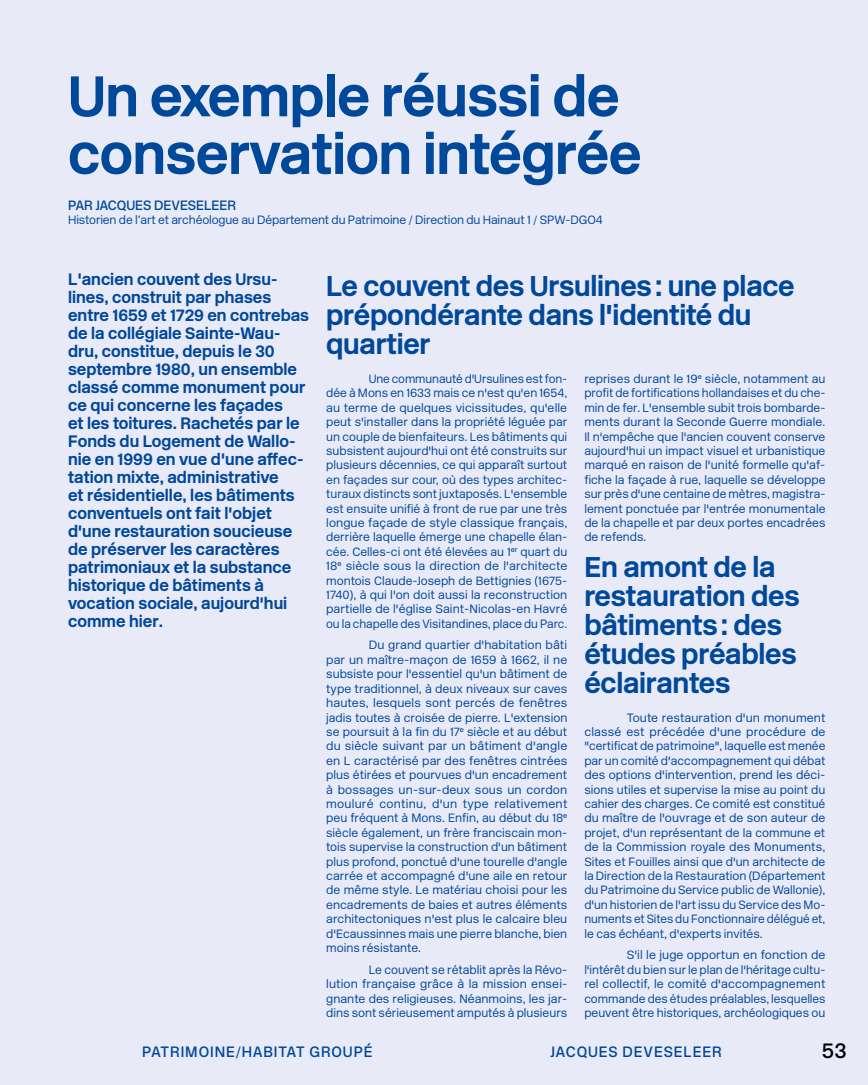
<style>
.page{position:relative;width:868px;height:1085px;background:#fff}
.page>*{position:absolute;margin:0;border:0;box-sizing:border-box;transform-origin:0 0}
.t1{font:700 57px/57.6px "New Rail Alphabet";letter-spacing:-.01em;color:#00489a}
.t2{font:700 28.5px/28.8px "New Rail Alphabet";letter-spacing:-.01em;color:#00489a}
.t3{font:500 21px "New Rail Alphabet";color:#000}
.t4{font:700 16.5px/18px "New Rail Alphabet";color:#00489a}
.t5{font:500 15px "New Rail Alphabet";letter-spacing:.06em;color:#00489a}
.t6{font:500 13.5px "New Rail Alphabet";color:#00489a}
.t7{font:300 12px/14.4px "New Rail Alphabet";color:#00489a;text-align:justify}
</style>
<div class="page">
<div style="left:0;top:0;width:867px;height:1084px;background:#e9eaf7"></div>
<h1 class="t1" style="left:68px;top:67px;width:575px">Un exemple réussi de conservation intégrée</h1>
<p class="t6" style="left:68px;top:196px;width:169px">PAR JACQUES DEVESELEER</p>
<p class="t7" style="left:68px;top:213px;width:536px">Historien de l’art et archéologue au Département du Patrimoine / Direction du Hainaut 1 / SPW-DGO4</p>
<p class="t4" style="left:68px;top:270px;width:242px">L'ancien couvent des Ursu&shy;lines, construit par phases entre 1659 et 1729 en contrebas de la collégiale Sainte-Wau&shy;dru, constitue, depuis le 30 septembre 1980, un ensemble classé comme monument pour ce qui concerne les façades<br>et les toitures. Rachetés par le<br>Fonds du Logement de Wallo&shy;nie en 1999 en vue d'une affec&shy;tation mixte, administrative<br>et résidentielle, les bâtiments conventuels ont fait l'objet d'une restauration soucieuse de préserver les caractères patrimoniaux et la substance historique de bâtiments à vocation sociale, aujourd'hui comme hier.</p>
<h2 class="t2" style="left:326px;top:272px;width:470px">Le couvent des Ursulines: une place prépondérante dans l'identité du quartier</h2>
<p class="t7" style="left:326px;top:371px;width:243px;text-indent:43px">Une communauté d'Ursulines est fon&shy;dée à Mons en 1633 mais ce n'est qu'en 1654, au terme de quelques vicissitudes, qu'elle peut s'installer dans la propriété léguée par un couple de bienfaiteurs. Les bâtiments qui subsistent aujourd'hui ont été construits sur plusieurs décennies, ce qui apparaît surtout en façades sur cour, où des types architec&shy;turaux distincts sont juxtaposés. L'ensemble est ensuite unifié à front de rue par une très longue façade de style classique français, derrière laquelle émerge une chapelle élan&shy;cée. Celles-ci ont été élevées au 1<sup>er</sup> quart du 18<sup>e</sup> siècle sous la direction de l'architecte montois Claude-Joseph de Bettignies (1675- 1740), à qui l'on doit aussi la reconstruction partielle de l'église Saint-Nicolas-en Havré ou la chapelle des Visitandines, place du Parc.</p>
<p class="t7" style="left:326px;top:637px;width:243px;text-indent:43px">Du grand quartier d'habitation bâti par un maître-maçon de 1659 à 1662, il ne subsiste pour l'essentiel qu'un bâtiment de type traditionnel, à deux niveaux sur caves hautes, lesquels sont percés de fenêtres jadis toutes à croisée de pierre. L'extension se poursuit à la fin du 17<sup>e</sup> siècle et au début du siècle suivant par un bâtiment d'angle en L caractérisé par des fenêtres cintrées plus étirées et pourvues d'un encadrement à bossages un-sur-deux sous un cordon mouluré continu, d'un type relativement peu fréquent à Mons. Enfin, au début du 18<sup>e </sup>siècle également, un frère franciscain mon&shy;tois supervise la construction d'un bâtiment plus profond, ponctué d'une tourelle d'angle carrée et accompagné d'une aile en retour de même style. Le matériau choisi pour les encadrements de baies et autres éléments architectoniques n'est plus le calcaire bleu d'Ecaussinnes mais une pierre blanche, bien moins résistante.</p>
<p class="t7" style="left:326px;top:961px;width:242px;text-indent:43px">Le couvent se rétablit après la Révo&shy;lution française grâce à la mission ensei&shy;gnante des religieuses. Néanmoins, les jar&shy;dins sont sérieusement amputés à plusieurs</p>
<p class="t7" style="left:584px;top:371px;width:243px">reprises durant le 19<sup>e</sup> siècle, notamment au profit de fortifications hollandaises et du che&shy;min de fer. L'ensemble subit trois bombarde&shy;ments durant la Seconde Guerre mondiale.<br>Il n'empêche que l'ancien couvent conserve aujourd'hui un impact visuel et urbanistique marqué en raison de l'unité formelle qu'af&shy;fiche la façade à rue, laquelle se développe sur près d'une centaine de mètres, magistra&shy;lement ponctuée par l'entrée monumentale de la chapelle et par deux portes encadrées de refends.</p>
<h2 class="t2" style="left:584px;top:553px;width:217px">En amont de la restauration des bâtiments: des études préables éclairantes</h2>
<p class="t7" style="left:584px;top:709px;width:243px;text-indent:43px">Toute restauration d'un monument classé est précédée d'une procédure de "certificat de patrimoine", laquelle est menée par un comité d'accompagnement qui débat des options d'intervention, prend les déci&shy;sions utiles et supervise la mise au point du cahier des charges. Ce comité est constitué du maître de l'ouvrage et de son auteur de projet, d'un représentant de la commune et de la Commission royale des Monuments, Sites et Fouilles ainsi que d'un architecte de la Direction de la Restauration (Département du Patrimoine du Service public de Wallonie), d'un historien de l'art issu du Service des Mo&shy;numents et Sites du Fonctionnaire délégué et, le cas échéant, d'experts invités.</p>
<p class="t7" style="left:584px;top:947px;width:243px;text-indent:43px">S'il le juge opportun en fonction de l'intérêt du bien sur le plan de l'héritage cultu&shy;rel collectif, le comité d'accompagnement commande des études préalables, lesquelles peuvent être historiques, archéologiques ou</p>
<p class="t5" style="left:142px;top:1041px;width:232px">PATRIMOINE/HABITAT GROUPÉ</p>
<p class="t5" style="left:550px;top:1041px;width:173px">JACQUES DEVESELEER</p>
<h3 class="t3" style="left:821px;top:1036px;width:26px">53</h3>
</div>
